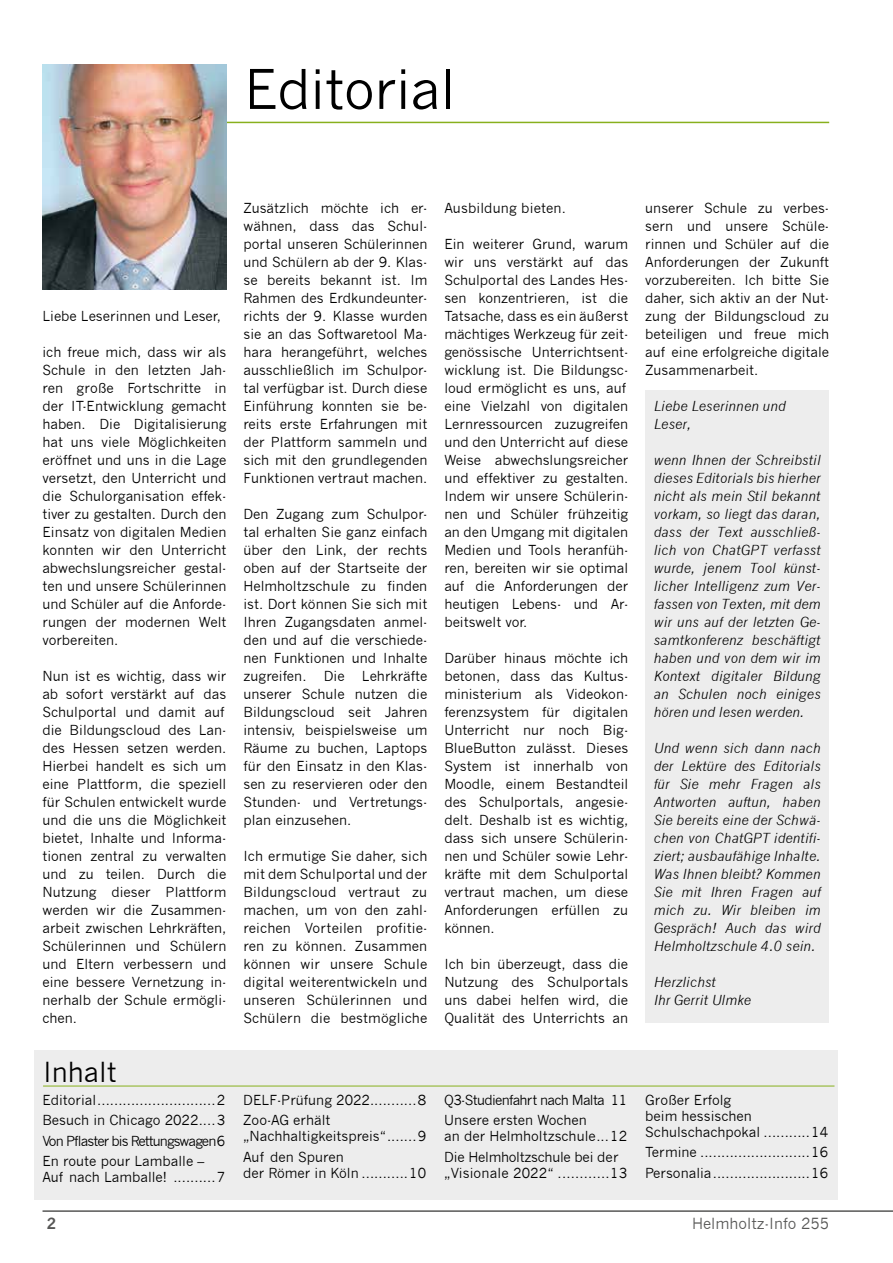
<style>
.page{position:relative;width:893px;height:1263px;background:#fff}
.page>*{position:absolute;margin:0;border:0;box-sizing:border-box;transform-origin:0 0}
.Titel_NEU_1{font:54px "News Gothic";letter-spacing:-.01em;color:#000}
.Inhalt{font:27px "News Gothic";color:#000}
.t1{font:15px "News Gothic";color:#575756}
.t2{font:700 15px "News Gothic";color:#575756}
.Fließtext__1{font:13.5px/18px "News Gothic";color:#000;text-align:justify}
.Fließtext_italic{font:italic 13.5px/18px "News Gothic";letter-spacing:.01em;color:#000}
.Fließtext__1-2{font:13.5px/16.2px "News Gothic";letter-spacing:-.02em;color:#000}
.Fließtext__1-3{font:13.5px "News Gothic";letter-spacing:-.07em;color:#000}
.Fließtext__1-4{font:13.5px "News Gothic";letter-spacing:-.05em;color:#000}
</style>
<div class="page">
<hr style="left:43px;top:1210px;width:850px;height:2px;background:#575756">
<div style="left:34px;top:1050px;width:804px;height:149px;background:#ededed"></div>
<hr style="left:43px;top:1086px;width:791px;height:1px;background:#88b01d">
<hr style="left:223px;top:122px;width:606px;height:1px;background:#88b01d">
<img style="left:43px;top:64px;width:183px;height:226px">
<div style="left:645px;top:391px;width:184px;height:632px;background:#ededed"></div>
<p class="Titel_NEU_1" style="left:244px;top:58px;width:213px">Editorial</p>
<p class="Fließtext__1" style="left:43px;top:307px;width:180px">Liebe Leserinnen und Leser,</p>
<p class="Fließtext__1" style="left:43px;top:343px;width:185px">ich freue mich, dass wir als Schule in den letzten Jah&shy;ren große Fortschritte in der IT-Entwicklung gemacht haben. Die Digitalisierung hat uns viele Möglichkeiten eröffnet und uns in die Lage versetzt, den Unterricht und die Schulorganisation effek&shy;tiver zu gestalten. Durch den Einsatz von digitalen Medien konnten wir den Unterricht abwechslungsreicher gestal&shy;ten und unsere Schülerinnen und Schüler auf die Anforde&shy;rungen der modernen Welt vorbereiten.</p>
<p class="Fließtext__1" style="left:43px;top:667px;width:185px;text-align:left">Nun ist es wichtig, dass wir ab sofort verstärkt auf das<br>Schulportal und damit auf die Bildungscloud des Lan&shy;des Hessen setzen werden.<br>Hierbei handelt es sich um eine Plattform, die speziell für Schulen entwickelt wurde und die uns die Möglichkeit bietet, Inhalte und Informa&shy;tionen zentral zu verwalten und zu teilen. Durch die<br>Nutzung dieser Plattform werden wir die Zusammen&shy;arbeit zwischen Lehrkräften,<br>Schülerinnen und Schülern und Eltern verbessern und eine bessere Vernetzung in&shy;nerhalb der Schule ermögli&shy;chen.</p>
<p class="Inhalt" style="left:43px;top:1056px;width:75px">Inhalt</p>
<p class="Fließtext__1" style="left:42px;top:1091px;width:184px">Editorial............................2</p>
<p class="Fließtext__1" style="left:42px;top:1111px;width:184px">Besuch in Chicago 2022....3</p>
<p class="Fließtext__1-3" style="left:42px;top:1133px;width:184px">Von Pflaster bis Rettungswagen6</p>
<p class="Fließtext__1" style="left:42px;top:1153px;width:184px;line-height:16.2px">En route pour Lamballe –<br>Auf nach Lamballe! ..........7</p>
<p class="Fließtext__1" style="left:243px;top:199px;width:185px">Zusätzlich möchte ich er&shy;wähnen, dass das Schul&shy;portal unseren Schülerinnen und Schülern ab der 9. Klas&shy;se bereits bekannt ist. Im Rahmen des Erdkundeunter&shy;richts der 9. Klasse wurden sie an das Softwaretool Ma&shy;hara herangeführt, welches ausschließlich im Schulpor&shy;tal verfügbar ist. Durch diese Einführung konnten sie be&shy;reits erste Erfahrungen mit der Plattform sammeln und sich mit den grundlegenden Funktionen vertraut machen.</p>
<p class="Fließtext__1" style="left:243px;top:505px;width:185px">Den Zugang zum Schulpor&shy;tal erhalten Sie ganz einfach über den Link, der rechts oben auf der Startseite der Helmholtzschule zu finden ist. Dort können Sie sich mit Ihren Zugangsdaten anmel&shy;den und auf die verschiede&shy;nen Funktionen und Inhalte zugreifen.</p>
<p class="Fließtext__1" style="left:243px;top:667px;width:185px;text-indent:118px">Lehrkräfte unserer Schule nutzen die Bildungscloud seit Jahren intensiv, beispielsweise um Räume zu buchen, Laptops für den Einsatz in den Klas&shy;sen zu reservieren oder den Stunden- und Vertretungs&shy;plan einzusehen.</p>
<p class="Fließtext__1" style="left:243px;top:847px;width:185px">Ich ermutige Sie daher, sich mit dem Schulportal und der Bildungscloud vertraut zu machen, um von den zahl&shy;reichen Vorteilen profitie&shy;ren zu können. Zusammen können wir unsere Schule digital weiterentwickeln und unseren Schülerinnen und Schülern die bestmögliche</p>
<p class="Fließtext__1" style="left:324px;top:667px;width:22px">Die</p>
<p class="Fließtext__1" style="left:243px;top:1091px;width:184px">DELF-Prüfung 2022...........8</p>
<p class="Fließtext__1" style="left:243px;top:1112px;width:184px;line-height:16.2px">Zoo-AG erhält „Nachhaltigkeitspreis“.......9</p>
<p class="Fließtext__1" style="left:243px;top:1149px;width:184px;line-height:16.2px">Auf den Spuren<br>der Römer in Köln ...........10</p>
<p class="Fließtext__1" style="left:444px;top:199px;width:123px">Ausbildung bieten.</p>
<p class="Fließtext__1" style="left:444px;top:235px;width:185px;text-align:left">Ein weiterer Grund, warum wir uns verstärkt auf das<br>Schulportal des Landes Hes&shy;sen konzentrieren, ist die<br>Tatsache, dass es ein äußerst mächtiges Werkzeug für zeit&shy;genössische Unterrichtsent&shy;wicklung ist. Die Bildungsc&shy;loud ermöglicht es uns, auf eine Vielzahl von digitalen<br>Lernressourcen zuzugreifen und den Unterricht auf diese<br>Weise abwechslungsreicher und effektiver zu gestalten.<br>Indem wir unsere Schülerin&shy;nen und Schüler frühzeitig an den Umgang mit digitalen<br>Medien und Tools heranfüh&shy;ren, bereiten wir sie optimal auf die Anforderungen der heutigen Lebens- und Ar&shy;beitswelt vor.</p>
<p class="Fließtext__1" style="left:444px;top:649px;width:185px">Darüber hinaus möchte ich betonen, dass das Kultus&shy;ministerium als Videokon&shy;ferenzsystem für digitalen Unterricht nur noch Big-BlueButton zulässt. Dieses System ist innerhalb von Moodle, einem Bestandteil des Schulportals, angesie&shy;delt. Deshalb ist es wichtig, dass sich unsere Schülerin&shy;nen und Schüler sowie Lehr&shy;kräfte mit dem Schulportal vertraut machen, um diese Anforderungen erfüllen zu können.</p>
<p class="Fließtext__1" style="left:444px;top:955px;width:185px">Ich bin überzeugt, dass die Nutzung des Schulportals uns dabei helfen wird, die Qualität des Unterrichts an</p>
<p class="Fließtext__1" style="left:645px;top:199px;width:185px">unserer Schule zu verbes&shy;sern und unsere Schüle&shy;rinnen und Schüler auf die Anforderungen der Zukunft vorzubereiten. Ich bitte Sie daher, sich aktiv an der Nut&shy;zung der Bildungscloud zu beteiligen und freue mich auf eine erfolgreiche digitale Zusammenarbeit.</p>
<p class="Fließtext_italic" style="left:654px;top:397px;width:133px">Liebe Leserinnen und<br>Leser,</p>
<p class="Fließtext_italic" style="left:654px;top:451px;width:168px;text-align:justify">wenn Ihnen der Schreibstil dieses Editorials bis hierher nicht als mein Stil bekannt vorkam, so liegt das daran, dass der Text ausschließ&shy;lich von ChatGPT verfasst wurde, jenem Tool künst&shy;licher Intelligenz zum Ver&shy;fassen von Texten, mit dem wir uns auf der letzten Ge&shy;samtkonferenz beschäftigt haben und von dem wir im Kontext digitaler Bildung an Schulen noch einiges hören und lesen werden.</p>
<p class="Fließtext_italic" style="left:654px;top:739px;width:168px;text-align:justify">Und wenn sich dann nach der Lektüre des Editorials für Sie mehr Fragen als Antworten auftun, haben Sie bereits eine der Schwä&shy;chen von ChatGPT identifi&shy;ziert; ausbaufähige Inhalte.<br>Was Ihnen bleibt? Kommen Sie mit Ihren Fragen auf mich zu. Wir bleiben im Gespräch! Auch das wird Helmholtzschule 4.0 sein.</p>
<p class="Fließtext_italic" style="left:654px;top:973px;width:99px">Herzlichst<br>Ihr Gerrit Ulmke</p>
<p class="Fließtext__1-4" style="left:444px;top:1092px;width:184px">Q3-Studienfahrt nach Malta 11</p>
<p class="Fließtext__1" style="left:444px;top:1112px;width:184px;line-height:16.2px">Unsere ersten Wochen<br>an der Helmholtzschule...12</p>
<p class="Fließtext__1-2" style="left:444px;top:1149px;width:184px">Die Helmholtzschule bei der „Visionale 2022“ ............13</p>
<p class="Fließtext__1" style="left:645px;top:1092px;width:184px;line-height:16.2px;text-align:left">Großer Erfolg<br>beim hessischen<br>Schulschachpokal ...........14</p>
<p class="Fließtext__1" style="left:645px;top:1143px;width:184px">Termine ..........................16</p>
<p class="Fließtext__1" style="left:645px;top:1164px;width:184px">Personalia.......................16</p>
<p class="t2" style="left:47px;top:1214px;width:11px">2</p>
<p class="t1" style="left:692px;top:1215px;width:139px">Helmholtz-Info 255</p>
</div>
